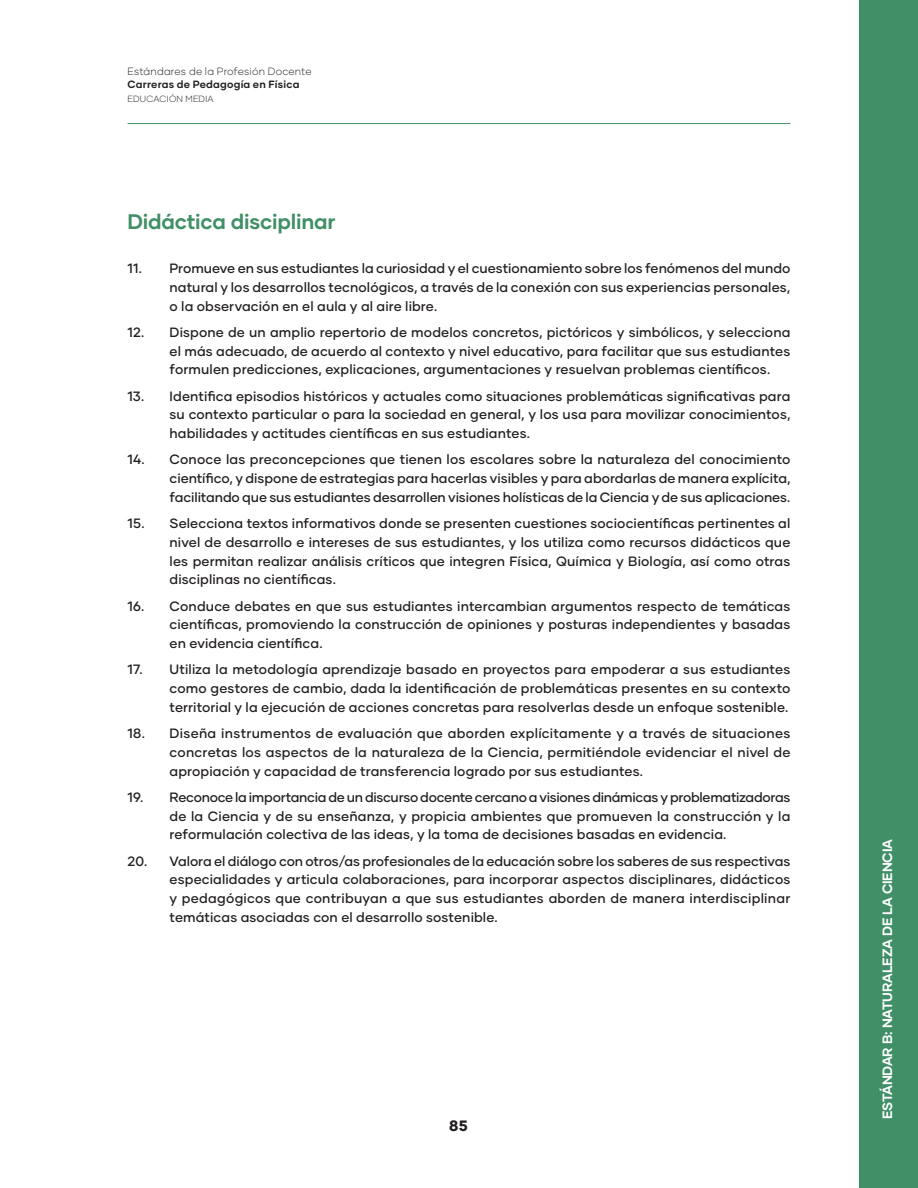
<style>
.page{position:relative;width:918px;height:1188px;background:#fff}
.page>*{position:absolute;margin:0;border:0;box-sizing:border-box;transform-origin:0 0}
.t1{font:700 21px "Gilmer";letter-spacing:-.01em;color:#408f66}
.t2{font:800 15px "Gilmer";color:#231f20}
.Bullets_Med_9_-_sin{font:500 13.5px/18.8px "Gilmer";letter-spacing:.01em;color:#231f20;text-align:justify}
.t3{font:700 13.5px "Gilmer";letter-spacing:-.01em;color:#fff}
.t4{font:300 10.5px "Gilmer";letter-spacing:.015em;color:#231f20}
.t5{font:700 10.5px "Gilmer";letter-spacing:.02em;color:#231f20}
.t6{font:300 9px "Gilmer";letter-spacing:.025em;color:#231f20}
</style>
<div class="page">
<hr style="left:128px;top:123px;width:662px;height:1px;background:#408f66">
<div style="left:859px;top:0;width:59px;height:1188px;background:#408f66"></div>
<p class="t4" style="left:128px;top:64px;width:186px">Estándares de la Profesión Docente</p>
<p class="t5" style="left:128px;top:78px;width:173px">Carreras de Pedagogía en Física</p>
<p class="t6" style="left:128px;top:93px;width:88px">EDUCACIÓN MEDIA</p>
<p class="t1" style="left:128px;top:209px;width:210px">Didáctica disciplinar</p>
<p class="Bullets_Med_9_-_sin" style="left:170px;top:259px;width:622px;text-indent:-42px">11. Promueve en sus estudiantes la curiosidad y el cuestionamiento sobre los fenómenos del mundo natural y los desarrollos tecnológicos, a través de la conexión con sus experiencias personales, o la observación en el aula y al aire libre.</p>
<p class="Bullets_Med_9_-_sin" style="left:170px;top:323px;width:622px;text-indent:-42px">12. Dispone de un amplio repertorio de modelos concretos, pictóricos y simbólicos, y selecciona el más adecuado, de acuerdo al contexto y nivel educativo, para facilitar que sus estudiantes formulen predicciones, explicaciones, argumentaciones y resuelvan problemas científicos.</p>
<p class="Bullets_Med_9_-_sin" style="left:170px;top:386px;width:622px;text-indent:-42px">13. Identifica episodios históricos y actuales como situaciones problemáticas significativas para su contexto particular o para la sociedad en general, y los usa para movilizar conocimientos, habilidades y actitudes científicas en sus estudiantes.</p>
<p class="Bullets_Med_9_-_sin" style="left:170px;top:450px;width:622px;text-indent:-42px">14. Conoce las preconcepciones que tienen los escolares sobre la naturaleza del conocimiento científico, y dispone de estrategias para hacerlas visibles y para abordarlas de manera explícita, facilitando que sus estudiantes desarrollen visiones holísticas de la Ciencia y de sus aplicaciones.</p>
<p class="Bullets_Med_9_-_sin" style="left:170px;top:514px;width:622px;text-indent:-42px">15. Selecciona textos informativos donde se presenten cuestiones sociocientíficas pertinentes al nivel de desarrollo e intereses de sus estudiantes, y los utiliza como recursos didácticos que les permitan realizar análisis críticos que integren Física, Química y Biología, así como otras disciplinas no científicas.</p>
<p class="Bullets_Med_9_-_sin" style="left:170px;top:596px;width:622px;text-indent:-42px">16. Conduce debates en que sus estudiantes intercambian argumentos respecto de temáticas científicas, promoviendo la construcción de opiniones y posturas independientes y basadas en evidencia científica.</p>
<p class="Bullets_Med_9_-_sin" style="left:170px;top:660px;width:622px;text-indent:-42px">17. Utiliza la metodología aprendizaje basado en proyectos para empoderar a sus estudiantes como gestores de cambio, dada la identificación de problemáticas presentes en su contexto territorial y la ejecución de acciones concretas para resolverlas desde un enfoque sostenible.</p>
<p class="Bullets_Med_9_-_sin" style="left:170px;top:724px;width:622px;text-indent:-42px">18. Diseña instrumentos de evaluación que aborden explícitamente y a través de situaciones concretas los aspectos de la naturaleza de la Ciencia, permitiéndole evidenciar el nivel de apropiación y capacidad de transferencia logrado por sus estudiantes.</p>
<p class="Bullets_Med_9_-_sin" style="left:170px;top:788px;width:622px;text-indent:-42px">19. Reconoce la importancia de un discurso docente cercano a visiones dinámicas y problematizadoras de la Ciencia y de su enseñanza, y propicia ambientes que promueven la construcción y la reformulación colectiva de las ideas, y la toma de decisiones basadas en evidencia.</p>
<p class="Bullets_Med_9_-_sin" style="left:170px;top:851px;width:622px;text-indent:-42px">20. Valora el diálogo con otros/as profesionales de la educación sobre los saberes de sus respectivas especialidades y articula colaboraciones, para incorporar aspectos disciplinares, didácticos y pedagógicos que contribuyan a que sus estudiantes aborden de manera interdisciplinar temáticas asociadas con el desarrollo sostenible.</p>
<p class="t2" style="left:449px;top:1116px;width:20px">85</p>
<p class="t3" style="left:879px;top:1119px;width:281px;rotate:-90deg">ESTÁNDAR B: NATURALEZA DE LA CIENCIA</p>
</div>
